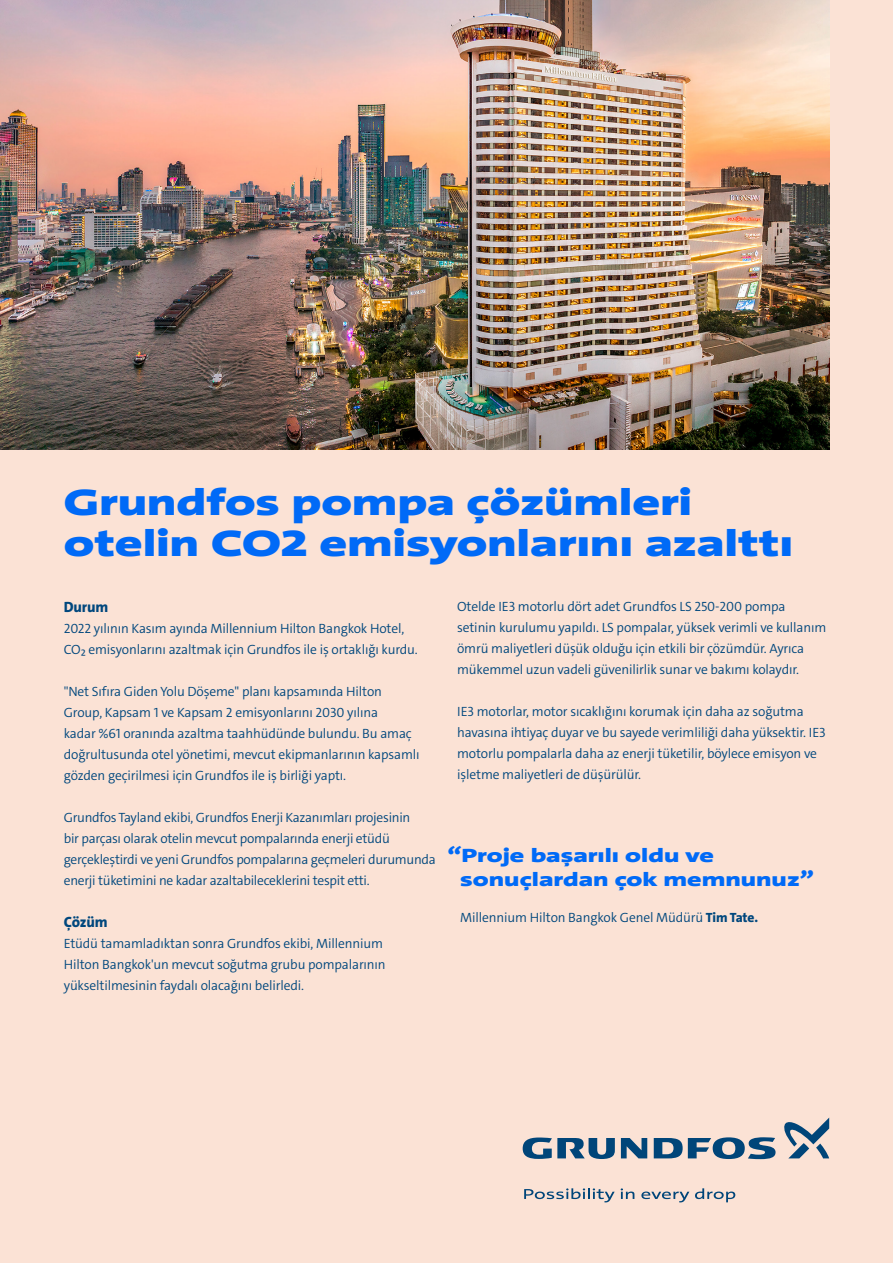
<style>
.page{position:relative;width:893px;height:1263px;background:#fbe2d5}
.page>*{position:absolute;margin:0;border:0;box-sizing:border-box;transform-origin:0 0}
.t1{font:900 37.5px/40.5px "Grundfos The Sans Extd";letter-spacing:-.005em;color:#006af7}
.t2{font:900 19.5px/24px "Grundfos The Sans Extd";color:#006af7}
.t3{font:800 15px "Grundfos The Sans";letter-spacing:-.01em;color:#00477d}
.t4{font:300 13.5px/21px "Grundfos The Sans";letter-spacing:-.01em;color:#00477d}
.s1{font-weight:800}
</style>
<div class="page">
<img style="left:0;top:0;width:829px;height:449px">
<svg style="left:621px;top:1138px;width:26px;height:20px"></svg>
<svg style="left:523px;top:1137px;width:92px;height:22px"></svg>
<svg style="left:654px;top:1137px;width:121px;height:22px"></svg>
<svg style="left:784px;top:1118px;width:45px;height:40px"></svg>
<svg style="left:524px;top:1188px;width:91px;height:14px"></svg>
<svg style="left:621px;top:1188px;width:13px;height:11px"></svg>
<svg style="left:641px;top:1191px;width:48px;height:11px"></svg>
<svg style="left:695px;top:1188px;width:40px;height:14px"></svg>
<h1 class="t1" style="left:64px;top:483px;width:731px">Grundfos pompa çözümleri otelin CO2 emisyonlarını azalttı</h1>
<p class="t3" style="left:64px;top:597px;width:46px">Durum</p>
<p class="t4" style="left:64px;top:618px;width:356px">2022 yılının Kasım ayında Millennium Hilton Bangkok Hotel,<br>CO₂ emisyonlarını azaltmak için Grundfos ile iş ortaklığı kurdu.</p>
<p class="t4" style="left:64px;top:681px;width:357px">"Net Sıfıra Giden Yolu Döşeme" planı kapsamında Hilton Group, Kapsam 1 ve Kapsam 2 emisyonlarını 2030 yılına<br>kadar %61 oranında azaltma taahhüdünde bulundu. Bu amaç doğrultusunda otel yönetimi, mevcut ekipmanlarının kapsamlı gözden geçirilmesi için Grundfos ile iş birliği yaptı.</p>
<p class="t4" style="left:64px;top:807px;width:374px">Grundfos Tayland ekibi, Grundfos Enerji Kazanımları projesinin<br>bir parçası olarak otelin mevcut pompalarında enerji etüdü gerçekleştirdi ve yeni Grundfos pompalarına geçmeleri durumunda enerji tüketimini ne kadar azaltabileceklerini tespit etti.</p>
<p class="t3" style="left:64px;top:912px;width:45px">Çözüm</p>
<p class="t4" style="left:64px;top:933px;width:323px">Etüdü tamamladıktan sonra Grundfos ekibi, Millennium<br>Hilton Bangkok'un mevcut soğutma grubu pompalarının yükseltilmesinin faydalı olacağını belirledi.</p>
<p class="t4" style="left:457px;top:596px;width:371px">Otelde IE3 motorlu dört adet Grundfos LS 250-200 pompa setinin kurulumu yapıldı. LS pompalar, yüksek verimli ve kullanım ömrü maliyetleri düşük olduğu için etkili bir çözümdür. Ayrıca mükemmel uzun vadeli güvenilirlik sunar ve bakımı kolaydır.</p>
<p class="t4" style="left:457px;top:701px;width:370px">IE3 motorlar, motor sıcaklığını korumak için daha az soğutma havasına ihtiyaç duyar ve bu sayede verimliliği daha yüksektir. IE3 motorlu pompalarla daha az enerji tüketilir, böylece emisyon ve işletme maliyetleri de düşürülür.</p>
<h2 class="t2" style="left:460px;top:843px;width:355px;text-indent:-13px">“Proje başarılı oldu ve sonuçlardan çok memnunuz”</h2>
<p class="t4" style="left:460px;top:907px;width:299px">Millennium Hilton Bangkok Genel Müdürü <span class="s1">Tim Tate.</span></p>
</div>
